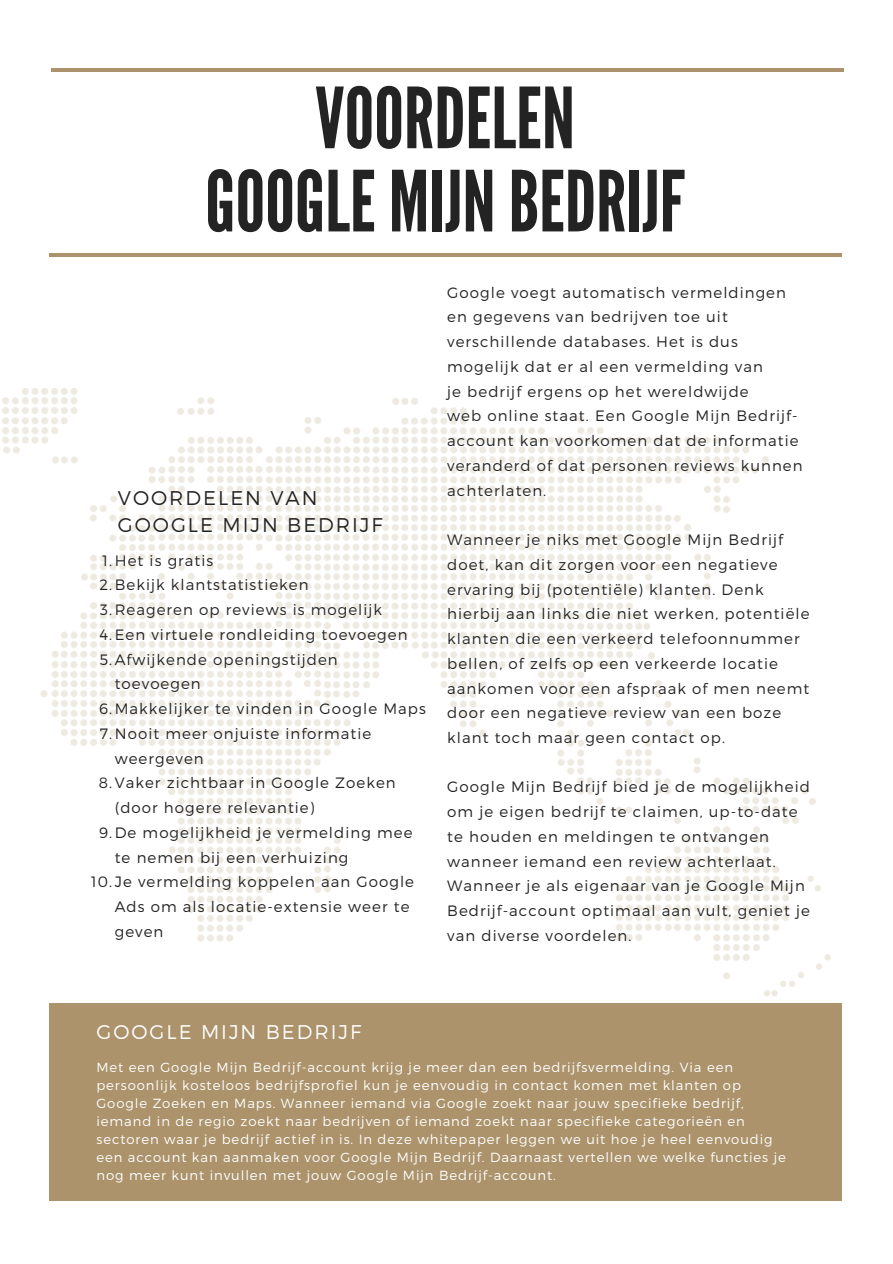
<style>
.page{position:relative;width:893px;height:1264px;background:#fff}
.page>*{position:absolute;margin:0;border:0;box-sizing:border-box;transform-origin:0 0}
.t1{font:83.85px "League Gothic";color:#232323}
.t2{font:300 19.8px "Montserrat";letter-spacing:.1em;color:#232323}
.t3{font:300 19.8px "Montserrat";letter-spacing:.1em;color:#fff}
.t4{font:300 15px/24.8px "Montserrat";letter-spacing:.07em;color:#232323}
.t5{font:300 13.2px/18px "Montserrat";letter-spacing:.07em;color:#fff}
</style>
<div class="page">
<hr style="left:51px;top:68px;width:792px;height:3px;background:#ac936b">
<img style="left:2px;top:388px;width:828px;height:608px">
<div style="left:49px;top:1003px;width:792px;height:197px;background:#ac936b"></div>
<hr style="left:49px;top:253px;width:792px;height:4px;background:#ac936b">
<p class="t1" style="left:315px;top:70px;width:261px">VOORDELEN</p>
<p class="t1" style="left:205px;top:153px;width:481px">GOOGLE MIJNBEDRIJF</p>
<p class="t2" style="left:118px;top:485px;width:201px">VOORDELEN VAN</p>
<p class="t2" style="left:118px;top:512px;width:266px">GOOGLE MIJN BEDRIJF</p>
<p class="t4" style="left:103px;top:547px;width:112px">1.Het is gratis</p>
<p class="t4" style="left:99px;top:572px;width:211px">2.Bekijk klantstatistieken</p>
<p class="t4" style="left:100px;top:596px;width:283px">3.Reageren op reviews is mogelijk</p>
<p class="t4" style="left:99px;top:621px;width:309px">4.Een virtuele rondleiding toevoegen</p>
<p class="t4" style="left:115px;top:646px;width:224px;text-indent:-15px">5.Afwijkende openingstijden toevoegen</p>
<p class="t4" style="left:99px;top:695px;width:328px">6.Makkelijker te vinden in Google Maps</p>
<p class="t4" style="left:115px;top:720px;width:258px;text-indent:-15px">7.Nooit meer onjuiste informatie weergeven</p>
<p class="t4" style="left:115px;top:770px;width:282px;text-indent:-16px">8.Vaker zichtbaar in Google Zoeken (door hogere relevantie)</p>
<p class="t4" style="left:115px;top:819px;width:299px;text-indent:-16px">9.De mogelijkheid je vermelding mee te nemen bij een verhuizing</p>
<p class="t4" style="left:115px;top:868px;width:301px;text-indent:-23px">10.Je vermelding koppelen aan Google<br>Ads om als locatie-extensie weer te geven</p>
<p class="t4" style="left:447px;top:279px;width:340px">Google voegt automatisch vermeldingen en gegevens van bedrijven toe uit verschillende databases. Het is dus mogelijk dat er al een vermelding van</p>
<p class="t4" style="left:447px;top:378px;width:303px">je bedrijf ergens op het wereldwijde</p>
<p class="t4" style="left:447px;top:403px;width:357px">web online staat. Een Google Mijn Bedrijf&shy;account kan voorkomen dat de informatie veranderd of dat personen reviews kunnen achterlaten.</p>
<p class="t4" style="left:447px;top:526px;width:364px">Wanneer je niks met Google Mijn Bedrijf doet, kan dit zorgen voor een negatieve ervaring bij (potentiële) klanten. Denk hierbij aan links die niet werken, potentiële klanten die een verkeerd telefoonnummer bellen, of zelfs op een verkeerde locatie aankomen voor een afspraak of men neemt door een negatieve review van een boze klant toch maar geen contact op.</p>
<p class="t4" style="left:447px;top:774px;width:364px">Google Mijn Bedrijf bied je de mogelijkheid om je eigen bedrijf te claimen, up-to-date te houden en meldingen te ontvangen wanneer iemand een review achterlaat.<br>Wanneer je als eigenaar van je Google Mijn Bedrijf-account optimaal aan vult, geniet je van diverse voordelen.</p>
<p class="t3" style="left:96px;top:1019px;width:266px">GOOGLE MIJN BEDRIJF</p>
<p class="t5" style="left:96px;top:1057px;width:691px">Met een Google Mijn Bedrijf-account krijg je meer dan een bedrijfsvermelding. Via een persoonlijk kosteloos bedrijfsprofiel kun je eenvoudig in contact komen met klanten op Google Zoeken en Maps. Wanneer iemand via Google zoekt naar jouw specifieke bedrijf, iemand in de regio zoekt naar bedrijven of iemand zoekt naar specifieke categorieën en sectoren waar je bedrijf actief in is. In deze whitepaper leggen we uit hoe je heel eenvoudig een account kan aanmaken voor Google Mijn Bedrijf. Daarnaast vertellen we welke functies je nog meer kunt invullen met jouw Google Mijn Bedrijf-account.</p>
</div>
